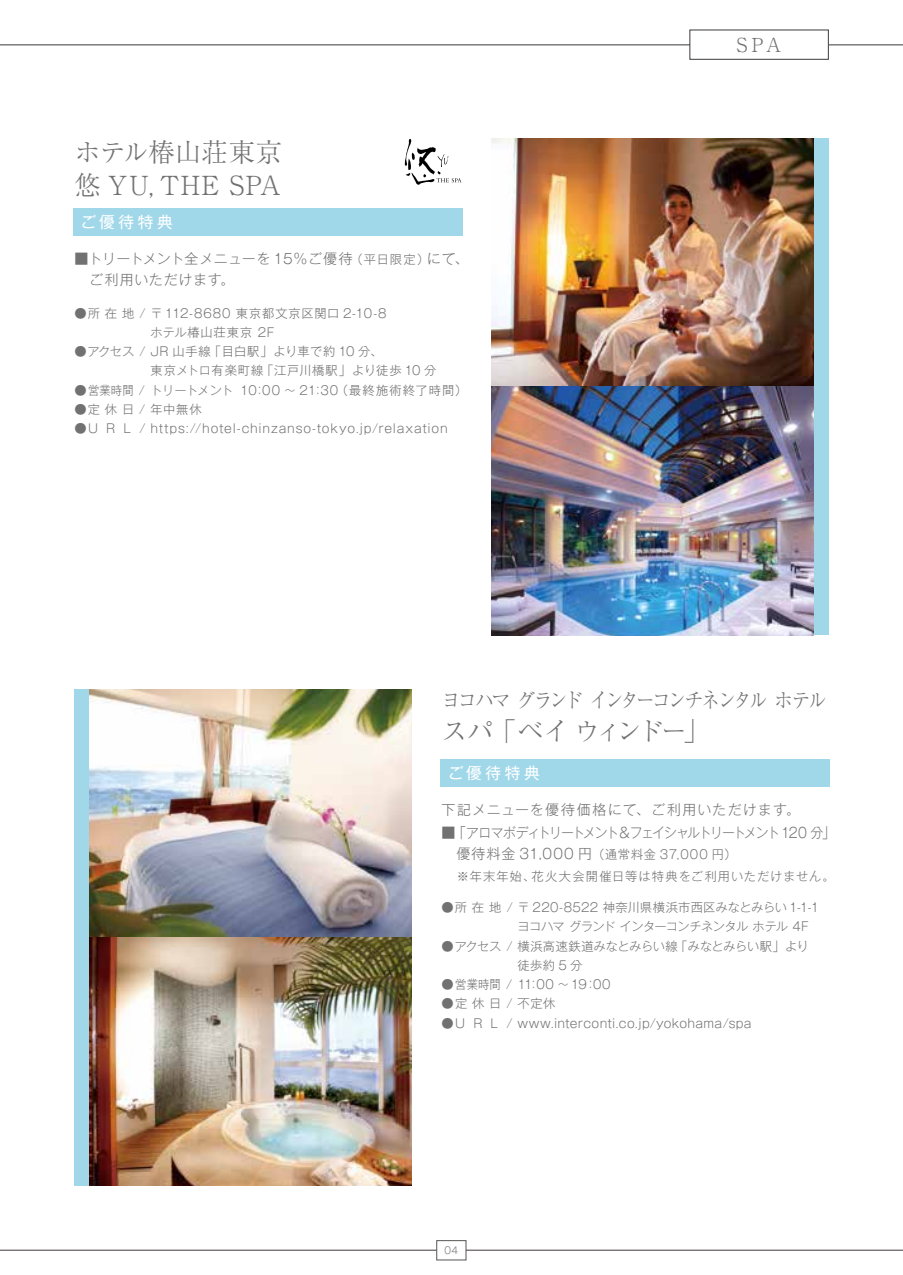
<style>
.page{position:relative;width:903px;height:1275px;background:#fff}
.page>*{position:absolute;margin:0;border:0;box-sizing:border-box;transform-origin:0 0}
.t1{font:300 26.25px/33.2px "Ryumin Pro";letter-spacing:.02em;color:#727171}
.t2{font:300 26.25px "Ryumin Pro";letter-spacing:-.13em;color:#727171}
.t3{font:300 21px "Ryumin Pro";letter-spacing:-.155em;color:#727171;scale:.9 1}
.t4{font:300 19.25px "Ryumin Pro";color:#727171}
.t5{font:15.75px "Gothic MB101 Pro";letter-spacing:.225em;color:#fff}
.t6{font:300 14px/21px "Gothic MB101 Pro";letter-spacing:.035em;color:#727171}
.t7{font:300 14px "Gothic MB101 Pro";letter-spacing:-.105em;color:#727171}
.t8{font:300 14px "Gothic MB101 Pro";letter-spacing:.085em;color:#727171}
.t9{font:300 12.25px "Gothic MB101 Pro";letter-spacing:.045em;color:#727171}
.t10{font:300 12.25px "Gothic MB101 Pro";letter-spacing:.02em;color:#727171}
.t11{font:300 12.25px/22.8px "Gothic MB101 Pro";letter-spacing:.085em;color:#727171}
.t12{font:300 12.25px "Gothic MB101 Pro";letter-spacing:.015em;color:#727171}
.t13{font:300 12.25px "Gothic MB101 Pro";letter-spacing:.025em;color:#727171}
.t14{font:300 12.25px "Gothic MB101 Pro";letter-spacing:-.02em;color:#727171}
.t15{font:300 12.25px "Gothic MB101 Pro";letter-spacing:.07em;color:#727171}
.t16{font:300 12.25px "Gothic MB101 Pro";letter-spacing:-.055em;color:#727171}
.t17{font:300 9.62px "Gothic MB101 Pro";color:#727171}
.s1{font-size:12.25px}
.s2{font-size:14px}
</style>
<div class="page">
<hr style="left:0;top:1250px;width:903px;height:1px;background:#3e3a39">
<hr style="left:0;top:45px;width:903px;height:1px;background:#3e3a39">
<div style="left:436px;top:1240px;width:30px;height:20px;background:#fff;border:1px solid #575554"></div>
<div style="left:690px;top:30px;width:138px;height:29px;background:#fff"></div>
<div style="left:690px;top:30px;width:138px;height:30px;border:1px solid #3e3a39"></div>
<div style="left:814px;top:139px;width:14px;height:496px;background:#a0d8ea"></div>
<div style="left:74px;top:690px;width:15px;height:496px;background:#a0d8ea"></div>
<div style="left:73px;top:208px;width:390px;height:28px;background:#a0d8ea"></div>
<div style="left:440px;top:759px;width:390px;height:27px;background:#a0d8ea"></div>
<img style="left:491px;top:139px;width:323px;height:248px">
<img style="left:89px;top:690px;width:323px;height:248px">
<img style="left:491px;top:387px;width:323px;height:248px">
<img style="left:89px;top:938px;width:323px;height:248px">
<svg style="left:405px;top:139px;width:56px;height:46px"></svg>
<h1 class="t1" style="left:74px;top:133px;width:209px">ホテル椿山荘東京悠 YU, THE SPA</h1>
<p class="t5" style="left:81px;top:209px;width:94px">ご優待特典</p>
<p class="t6" style="left:89px;top:246px;width:381px;text-indent:-15px">■トリートメント全メニューを 15％ご優待<span class="s1">（平日限定）</span>にて、ご利用いただけます。</p>
<p class="t15" style="left:74px;top:303px;width:314px">●所在地 / 〒 112-8680 東京都文京区関口 2-10-8</p>
<p class="t12" style="left:74px;top:341px;width:309px">●アクセス / JR 山手線「目白駅」より車で約 10 分、</p>
<p class="t10" style="left:74px;top:380px;width:395px">●営業時間 / トリートメント 10：00 ～ 21：30（最終施術終了時間）</p>
<p class="t9" style="left:74px;top:399px;width:129px">●定休日 / 年中無休</p>
<p class="t9" style="left:74px;top:418px;width:375px">●U R L / https://hotel-chinzanso-tokyo.jp/relaxation</p>
<p class="t9" style="left:150px;top:322px;width:126px">ホテル椿山荘東京 2F</p>
<p class="t9" style="left:150px;top:360px;width:288px">東京メトロ有楽町線「江戸川橋駅」より徒歩 10 分</p>
<h3 class="t4" style="left:737px;top:30px;width:46px">SPA</h3>
<h2 class="t3" style="left:441px;top:684px;width:429px">ヨコハマ グランド インターコンチネンタル ホテル</h2>
<h1 class="t2" style="left:441px;top:710px;width:269px">スパ 「ベイ ウィンドー」</h1>
<p class="t5" style="left:448px;top:760px;width:94px">ご優待特典</p>
<p class="t8" style="left:441px;top:798px;width:360px">下記メニューを優待価格にて、ご利用いただけます。</p>
<p class="t7" style="left:441px;top:820px;width:395px">■「アロマボディトリートメント＆フェイシャルトリートメント 120 分」</p>
<p class="t11" style="left:456px;top:841px;width:380px"><span class="s2">優待料金 31,000 円</span> （通常料金 37,000 円）<br>※年末年始、花火大会開催日等は特典をご利用いただけません。</p>
<p class="t10" style="left:441px;top:897px;width:379px">●所在地 / 〒 220-8522 神奈川県横浜市西区みなとみらい 1-1-1</p>
<p class="t14" style="left:441px;top:936px;width:368px">●アクセス / 横浜高速鉄道みなとみらい線「みなとみらい駅」より</p>
<p class="t12" style="left:441px;top:974px;width:171px">●営業時間 / 11：00 ～ 19：00</p>
<p class="t9" style="left:442px;top:994px;width:115px">●定休日/不定休</p>
<p class="t13" style="left:442px;top:1013px;width:312px">●U R L / www.interconti.co.jp/yokohama/spa</p>
<p class="t16" style="left:517px;top:917px;width:293px">ヨコハマ グランド インターコンチネンタル ホテル 4F</p>
<p class="t9" style="left:517px;top:955px;width:66px">徒歩約 5 分</p>
<p class="t17" style="left:444px;top:1242px;width:15px">04</p>
</div>
